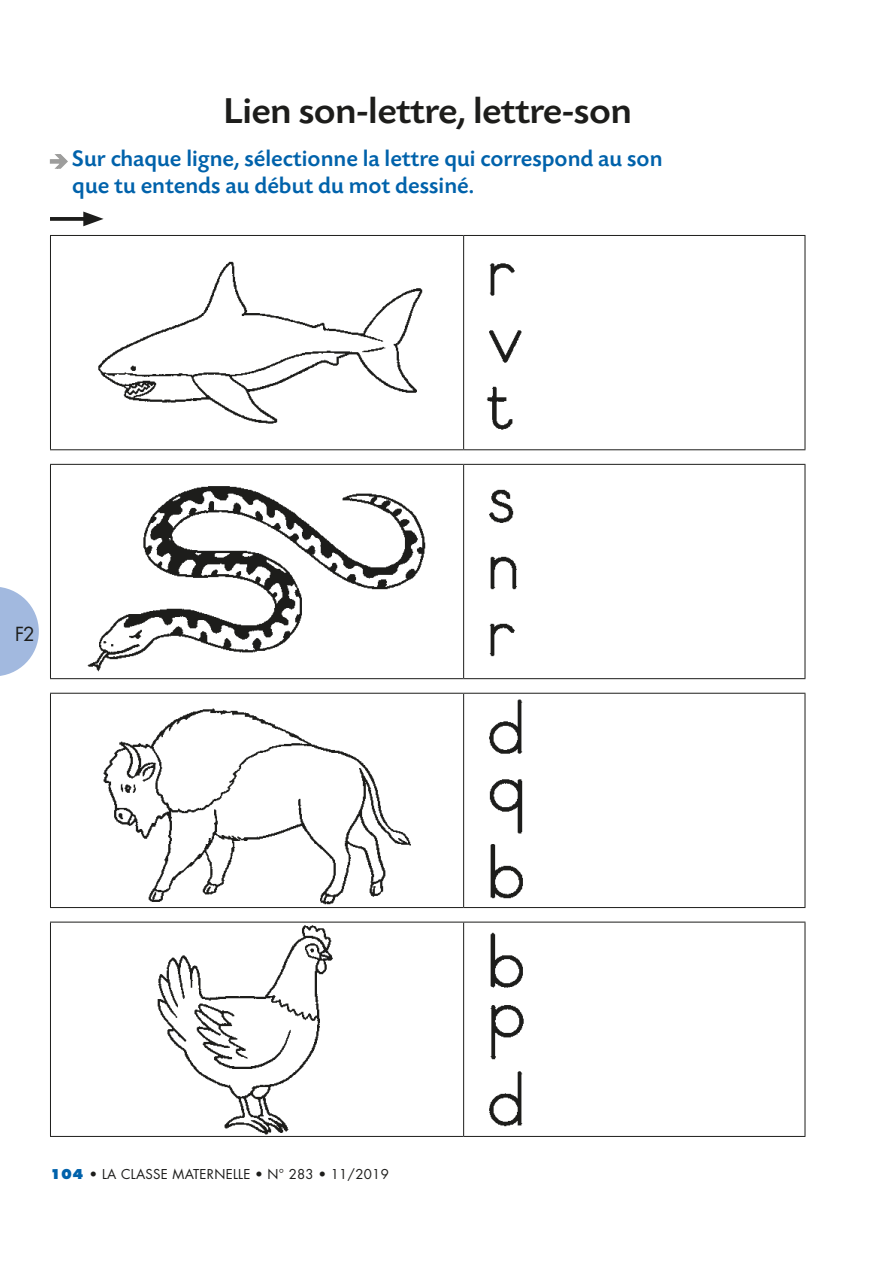
<style>
.page{position:relative;width:893px;height:1263px;background:#fff}
.page>*{position:absolute;margin:0;border:0;box-sizing:border-box;transform-origin:0 0}
.t1{font:500 37.8px "Today SB";letter-spacing:-.015em;color:#1d1d1b;scale:1.05 1}
.t2{font:500 23.7px/26.4px "Today SB";color:#0062ab}
.t3{font:18.9px "Futura";color:#1d1d1b}
.t4{font:13.2px "Futura";letter-spacing:.02em;color:#1d1d1b}
.s1{font-family:"DIN";font-weight:900;font-size:16.95px;color:#9d9d9c}
.s2{font-weight:800;color:#0062ab}
</style>
<div class="page">
<svg style="left:0;top:587px;width:39px;height:89px"></svg>
<svg style="left:49px;top:154px;width:19px;height:15px"></svg>
<svg style="left:50px;top:217px;width:33px;height:4px"></svg>
<svg style="left:83px;top:212px;width:21px;height:14px"></svg>
<img style="left:82px;top:236px;width:470px;height:215px">
<img style="left:87px;top:465px;width:430px;height:213px">
<img style="left:82px;top:694px;width:470px;height:215px">
<img style="left:82px;top:923px;width:470px;height:213px">
<hr style="left:50px;top:235px;width:414px;height:1px;background:#1d1d1b">
<hr style="left:50px;top:236px;width:1px;height:213px;background:#1d1d1b">
<hr style="left:464px;top:235px;width:341px;height:1px;background:#1d1d1b">
<hr style="left:463px;top:236px;width:1px;height:213px;background:#1d1d1b">
<hr style="left:804px;top:236px;width:1px;height:213px;background:#1d1d1b">
<hr style="left:50px;top:449px;width:414px;height:1px;background:#1d1d1b">
<hr style="left:464px;top:449px;width:341px;height:1px;background:#1d1d1b">
<hr style="left:50px;top:464px;width:414px;height:1px;background:#1d1d1b">
<hr style="left:50px;top:465px;width:1px;height:213px;background:#1d1d1b">
<hr style="left:464px;top:464px;width:341px;height:1px;background:#1d1d1b">
<hr style="left:463px;top:465px;width:1px;height:213px;background:#1d1d1b">
<hr style="left:804px;top:465px;width:1px;height:213px;background:#1d1d1b">
<hr style="left:50px;top:678px;width:414px;height:1px;background:#1d1d1b">
<hr style="left:464px;top:678px;width:341px;height:1px;background:#1d1d1b">
<hr style="left:50px;top:693px;width:414px;height:1px;background:#1d1d1b">
<hr style="left:50px;top:694px;width:1px;height:213px;background:#1d1d1b">
<hr style="left:464px;top:693px;width:341px;height:1px;background:#1d1d1b">
<hr style="left:463px;top:694px;width:1px;height:213px;background:#1d1d1b">
<hr style="left:804px;top:694px;width:1px;height:213px;background:#1d1d1b">
<hr style="left:50px;top:907px;width:414px;height:1px;background:#1d1d1b">
<hr style="left:464px;top:907px;width:341px;height:1px;background:#1d1d1b">
<hr style="left:50px;top:922px;width:414px;height:1px;background:#1d1d1b">
<hr style="left:50px;top:922px;width:1px;height:214px;background:#1d1d1b">
<hr style="left:464px;top:922px;width:341px;height:1px;background:#1d1d1b">
<hr style="left:463px;top:922px;width:1px;height:214px;background:#1d1d1b">
<hr style="left:804px;top:922px;width:1px;height:214px;background:#1d1d1b">
<hr style="left:50px;top:1136px;width:414px;height:1px;background:#1d1d1b">
<hr style="left:464px;top:1136px;width:341px;height:1px;background:#1d1d1b">
<h1 class="t1" style="left:224px;top:91px;width:390px">Lien son-lettre, lettre-son</h1>
<p class="t2" style="left:72px;top:146px;width:592px;text-indent:-22px"><span class="s1">&gt;</span> Sur chaque ligne, sélectionne la lettre qui correspond au son que tu entends au début du mot dessiné.</p>
<p class="t3" style="left:15px;top:622px;width:21px">F2</p>
<p class="t4" style="left:50px;top:1165px;width:340px"><span class="s2">104</span> • LA CLASSE MATERNELLE • N° 283 • 11/2019</p>
</div>
